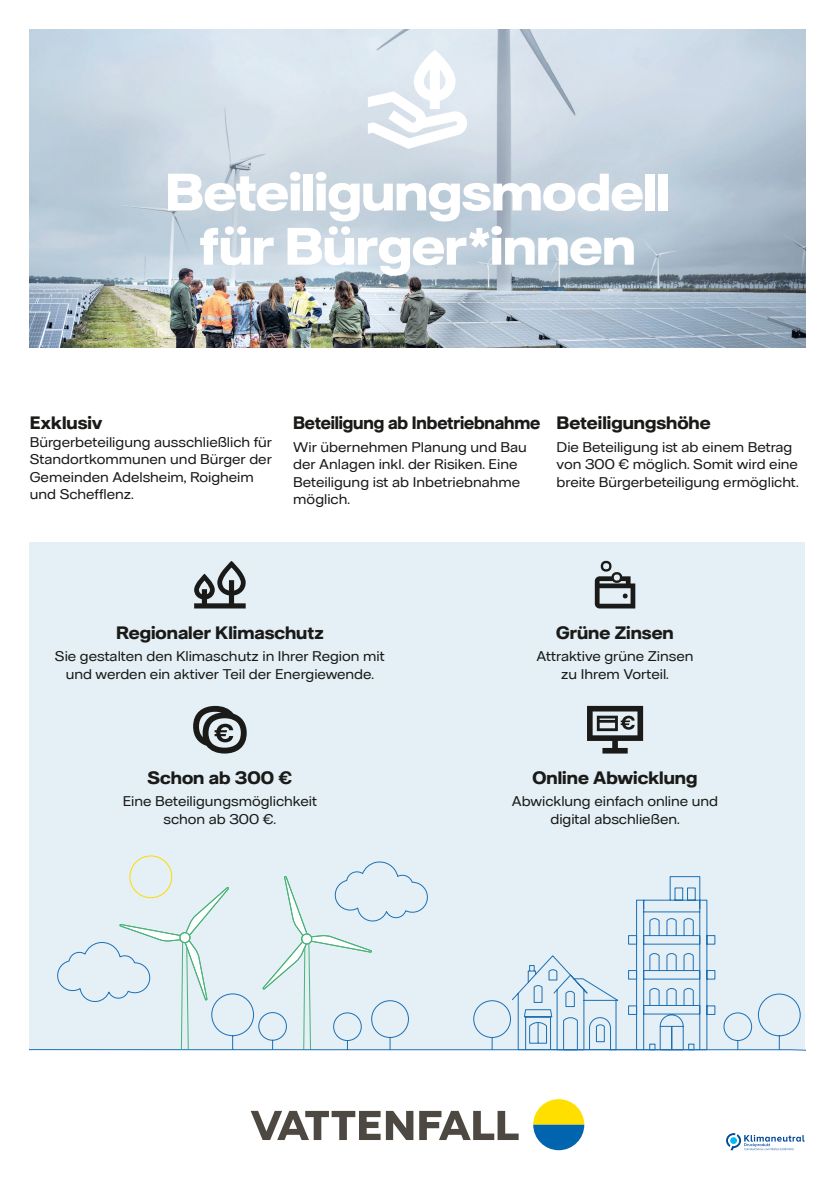
<style>
.page{position:relative;width:835px;height:1180px;background:#fff}
.page>*{position:absolute;margin:0;border:0;box-sizing:border-box;transform-origin:0 0}
.t1{font:700 52.5px/54.2px "Vattenfall Hall Display";color:#fff;text-align:center}
.t2{font:700 17.5px "Vattenfall Hall";color:#1a1a18}
.t3{font:700 17.5px "Vattenfall Hall";color:#1a1a18;scale:.92 1}
.t4{font:14px/17.5px "Vattenfall Hall";color:#1a1a18;text-align:center}
</style>
<div class="page">
<img style="left:30px;top:30px;width:775px;height:317px">
<svg style="left:386px;top:1111px;width:27px;height:29px"></svg>
<svg style="left:419px;top:1111px;width:99px;height:29px"></svg>
<svg style="left:251px;top:1111px;width:129px;height:29px"></svg>
<svg style="left:533px;top:1099px;width:51px;height:51px"></svg>
<svg style="left:368px;top:50px;width:100px;height:99px"></svg>
<div style="left:30px;top:543px;width:775px;height:506px;background:#e4f0f6"></div>
<svg style="left:726px;top:1133px;width:78px;height:17px"></svg>
<svg style="left:193px;top:706px;width:54px;height:47px"></svg>
<svg style="left:194px;top:561px;width:52px;height:47px"></svg>
<svg style="left:587px;top:706px;width:56px;height:47px"></svg>
<svg style="left:594px;top:561px;width:41px;height:47px"></svg>
<div style="left:129px;top:855px;width:43px;height:43px;border:1px solid #ffda00;border-radius:50%"></div>
<svg style="left:30px;top:994px;width:775px;height:57px"></svg>
<svg style="left:56px;top:875px;width:696px;height:175px"></svg>
<h1 class="t1" style="left:165px;top:170px;width:505px">Beteiligungsmodell für Bürger*innen</h1>
<p class="t2" style="left:30px;top:411px;width:74px">Exklusiv</p>
<p class="t4" style="left:30px;top:432px;width:244px;text-align:left">Bürgerbeteiligung ausschließlich für<br>Standortkommunen und Bürger der<br>Gemeinden Adelsheim, Roigheim und Schefflenz.</p>
<p class="t3" style="left:293px;top:411px;width:270px">Beteiligung ab Inbetriebnahme</p>
<p class="t4" style="left:293px;top:437px;width:235px;text-align:left">Wir übernehmen Planung und Bau der Anlagen inkl. der Risiken. Eine<br>Beteiligung ist ab Inbetriebnahme möglich.</p>
<p class="t2" style="left:556px;top:411px;width:155px">Beteiligungshöhe</p>
<p class="t4" style="left:556px;top:437px;width:244px;text-align:left">Die Beteiligung ist ab einem Betrag von 300 € möglich. Somit wird eine breite Bürgerbeteiligung ermöglicht.</p>
<p class="t2" style="left:116px;top:621px;width:209px">Regionaler Klimaschutz</p>
<p class="t4" style="left:55px;top:647px;width:331px">Sie gestalten den Klimaschutz in Ihrer Region mit und werden ein aktiver Teil der Energiewende.</p>
<p class="t2" style="left:147px;top:766px;width:146px">Schon ab 300 €</p>
<p class="t4" style="left:123px;top:792px;width:196px">Eine Beteiligungsmöglichkeit schon ab 300 €.</p>
<p class="t2" style="left:556px;top:621px;width:119px">Grüne Zinsen</p>
<p class="t4" style="left:536px;top:647px;width:158px">Attraktive grüne Zinsen zu Ihrem Vorteil.</p>
<p class="t2" style="left:532px;top:766px;width:166px">Online Abwicklung</p>
<p class="t4" style="left:511px;top:792px;width:208px">Abwicklung einfach online und digital abschließen.</p>
</div>
